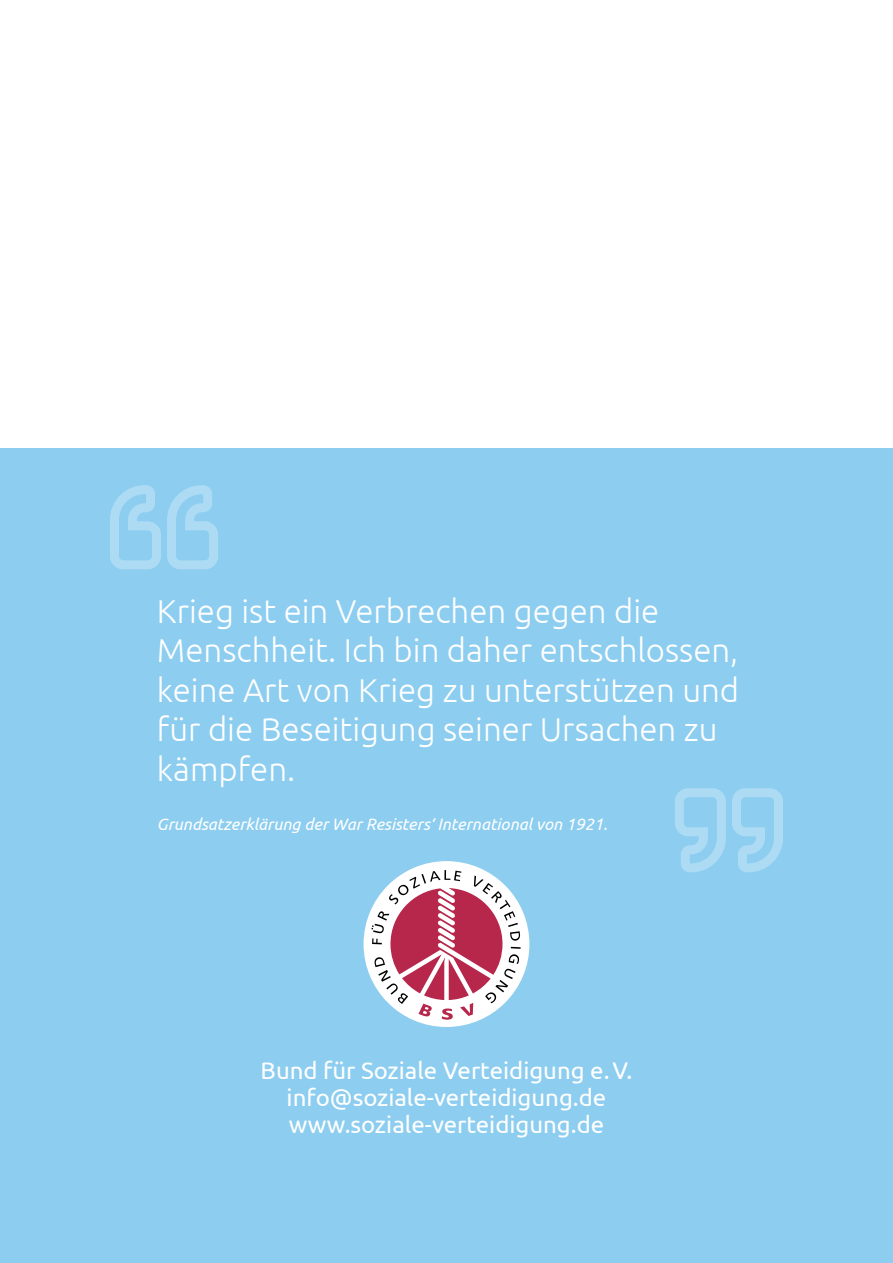
<style>
.page{position:relative;width:893px;height:1263px;background:#fff}
.page>*{position:absolute;margin:0;border:0;box-sizing:border-box;transform-origin:0 0}
.t1{font:300 33px/39.6px "Ubuntu";color:#fff}
.t2{font:24px/27px "Ubuntu";color:#fff;text-align:center}
.t3{font:italic 16.5px "Ubuntu";color:#fff}
</style>
<div class="page">
<div style="left:0;top:449px;width:893px;height:814px;background:#8ccdf0"></div>
<div style="left:364px;top:861px;width:165px;height:166px;background:#fff;border-radius:50%"></div>
<svg style="left:371px;top:870px;width:150px;height:150px"></svg>
<svg style="left:110px;top:485px;width:108px;height:84px"></svg>
<svg style="left:675px;top:788px;width:108px;height:84px"></svg>
<p class="t1" style="left:157px;top:590px;width:584px">Krieg ist ein Verbrechen gegen die<br>Menschheit. Ich bin daher entschlossen, keine Art von Krieg zu unterstützen und für die Beseitigung seiner Ursachen zu kämpfen.</p>
<p class="t3" style="left:157px;top:814px;width:452px">Grundsatzerklärung der War Resisters‘ International von 1921.</p>
<p class="t2" style="left:261px;top:1056px;width:373px">Bund für Soziale Verteidigung e.V. info@soziale-verteidigung.de www.soziale-verteidigung.de</p>
</div>
